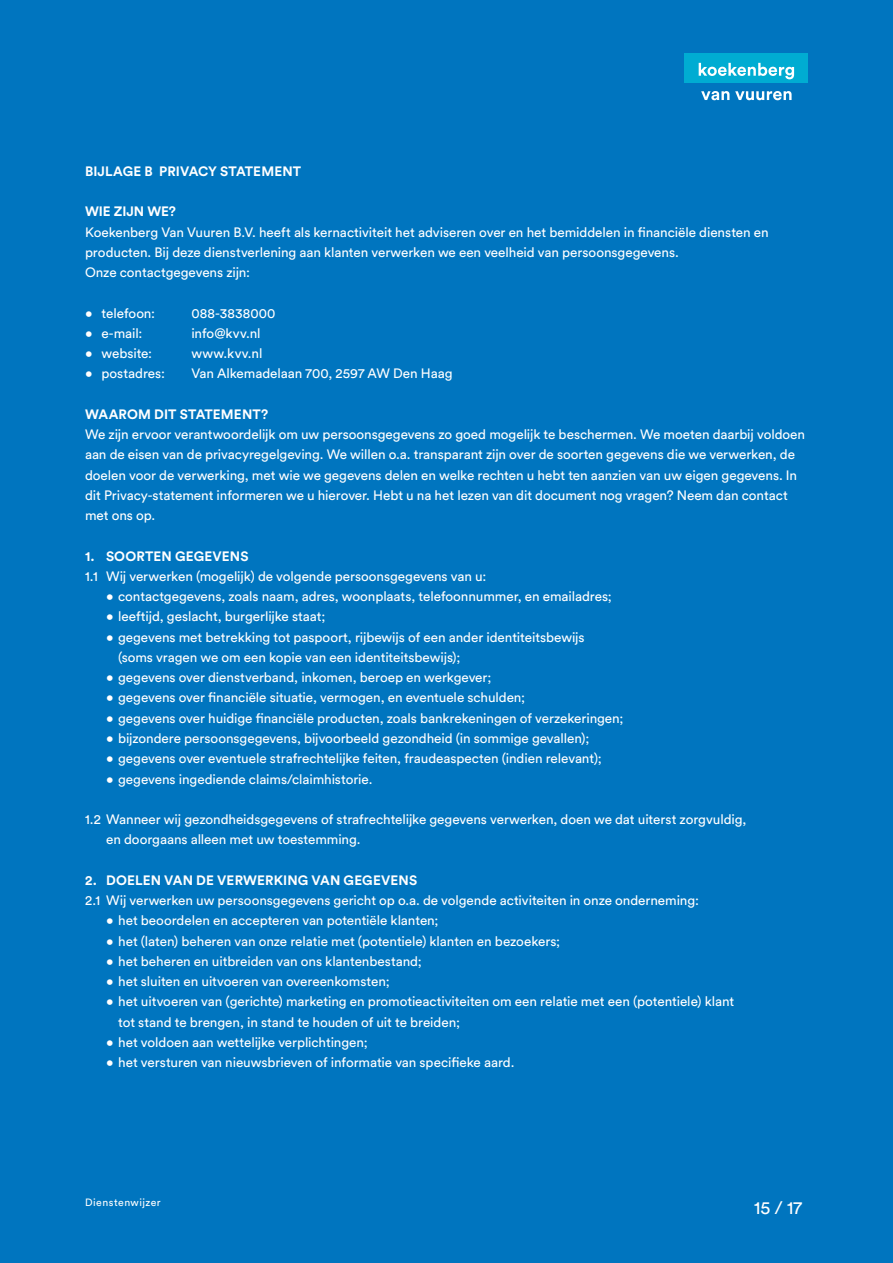
<style>
.page{position:relative;width:893px;height:1263px;background:#0075bf}
.page>*{position:absolute;margin:0;border:0;box-sizing:border-box;transform-origin:0 0}
.t1{font:18px "Circular Std";color:#fff}
.t2{font:13.5px/20.2px "Circular Std";letter-spacing:-.005em;color:#fff}
.t3{font:700 13.5px "Circular Std";letter-spacing:.005em;color:#fff}
.t4{font:10.5px "Circular Std";letter-spacing:.045em;color:#fff}
</style>
<div class="page">
<div style="left:685px;top:53px;width:123px;height:30px;background:#00acd2"></div>
<svg style="left:699px;top:63px;width:95px;height:16px"></svg>
<svg style="left:701px;top:91px;width:28px;height:9px"></svg>
<svg style="left:735px;top:91px;width:57px;height:9px"></svg>
<p class="t3" style="left:85px;top:162px;width:217px">BIJLAGE B PRIVACY STATEMENT</p>
<p class="t3" style="left:85px;top:203px;width:93px">WIE ZIJN WE?</p>
<p class="t2" style="left:85px;top:222px;width:685px">Koekenberg Van Vuuren B.V. heeft als kernactiviteit het adviseren over en het bemiddelen in financiële diensten en producten. Bij deze dienstverlening aan klanten verwerken we een veelheid van persoonsgegevens.<br>Onze contactgegevens zijn:</p>
<p class="t2" style="left:85px;top:303px;width:72px">• telefoon:</p>
<p class="t2" style="left:191px;top:303px;width:86px">088-3838000</p>
<p class="t2" style="left:85px;top:323px;width:59px">• e-mail:</p>
<p class="t2" style="left:191px;top:323px;width:71px">info@kvv.nl</p>
<p class="t2" style="left:85px;top:343px;width:69px">• website:</p>
<p class="t2" style="left:191px;top:343px;width:73px">www.kvv.nl</p>
<p class="t2" style="left:85px;top:363px;width:82px">• postadres:</p>
<p class="t2" style="left:191px;top:363px;width:263px">Van Alkemadelaan 700, 2597 AW Den Haag</p>
<p class="t3" style="left:85px;top:405px;width:185px">WAAROM DIT STATEMENT?</p>
<p class="t2" style="left:85px;top:424px;width:722px">We zijn ervoor verantwoordelijk om uw persoonsgegevens zo goed mogelijk te beschermen. We moeten daarbij voldoen aan de eisen van de privacyregelgeving. We willen o.a. transparant zijn over de soorten gegevens die we verwerken, de doelen voor de verwerking, met wie we gegevens delen en welke rechten u hebt ten aanzien van uw eigen gegevens. In dit Privacy-statement informeren we u hierover. Hebt u na het lezen van dit document nog vragen? Neem dan contact met ons op.</p>
<p class="t3" style="left:85px;top:547px;width:165px">1. SOORTEN GEGEVENS</p>
<p class="t2" style="left:85px;top:566px;width:403px">1.1 Wij verwerken (mogelijk) de volgende persoonsgegevens van u:</p>
<p class="t2" style="left:106px;top:586px;width:507px">• contactgegevens, zoals naam, adres, woonplaats, telefoonnummer, en emailadres;</p>
<p class="t2" style="left:106px;top:606px;width:221px">• leeftijd, geslacht, burgerlijke staat;</p>
<p class="t2" style="left:118px;top:627px;width:468px;text-indent:-12px">• gegevens met betrekking tot paspoort, rijbewijs of een ander identiteitsbewijs (soms vragen we om een kopie van een identiteitsbewijs);</p>
<p class="t2" style="left:106px;top:667px;width:387px">• gegevens over dienstverband, inkomen, beroep en werkgever;</p>
<p class="t2" style="left:106px;top:687px;width:421px">• gegevens over financiële situatie, vermogen, en eventuele schulden;</p>
<p class="t2" style="left:106px;top:708px;width:519px">• gegevens over huidige financiële producten, zoals bankrekeningen of verzekeringen;</p>
<p class="t2" style="left:106px;top:728px;width:485px">• bijzondere persoonsgegevens, bijvoorbeeld gezondheid (in sommige gevallen);</p>
<p class="t2" style="left:106px;top:748px;width:497px">• gegevens over eventuele strafrechtelijke feiten, fraudeaspecten (indien relevant);</p>
<p class="t2" style="left:106px;top:768px;width:268px">• gegevens ingediende claims/claimhistorie.</p>
<p class="t2" style="left:106px;top:809px;width:642px;text-indent:-21px">1.2 Wanneer wij gezondheidsgegevens of strafrechtelijke gegevens verwerken, doen we dat uiterst zorgvuldig, en doorgaans alleen met uw toestemming.</p>
<p class="t3" style="left:85px;top:871px;width:334px">2. DOELEN VAN DE VERWERKING VAN GEGEVENS</p>
<p class="t2" style="left:85px;top:890px;width:615px">2.1 Wij verwerken uw persoonsgegevens gericht op o.a. de volgende activiteiten in onze onderneming:</p>
<p class="t2" style="left:106px;top:910px;width:334px">• het beoordelen en accepteren van potentiële klanten;</p>
<p class="t2" style="left:106px;top:930px;width:456px">• het (laten) beheren van onze relatie met (potentiele) klanten en bezoekers;</p>
<p class="t2" style="left:106px;top:951px;width:317px">• het beheren en uitbreiden van ons klantenbestand;</p>
<p class="t2" style="left:106px;top:971px;width:285px">• het sluiten en uitvoeren van overeenkomsten;</p>
<p class="t2" style="left:118px;top:991px;width:618px;text-indent:-12px">• het uitvoeren van (gerichte) marketing en promotieactiviteiten om een relatie met een (potentiele) klant tot stand te brengen, in stand te houden of uit te breiden;</p>
<p class="t2" style="left:106px;top:1032px;width:263px">• het voldoen aan wettelijke verplichtingen;</p>
<p class="t2" style="left:106px;top:1052px;width:410px">• het versturen van nieuwsbrieven of informatie van specifieke aard.</p>
<p class="t4" style="left:85px;top:1195px;width:77px">Dienstenwijzer</p>
<h1 class="t1" style="left:754px;top:1196px;width:50px">15 / 17</h1>
</div>
